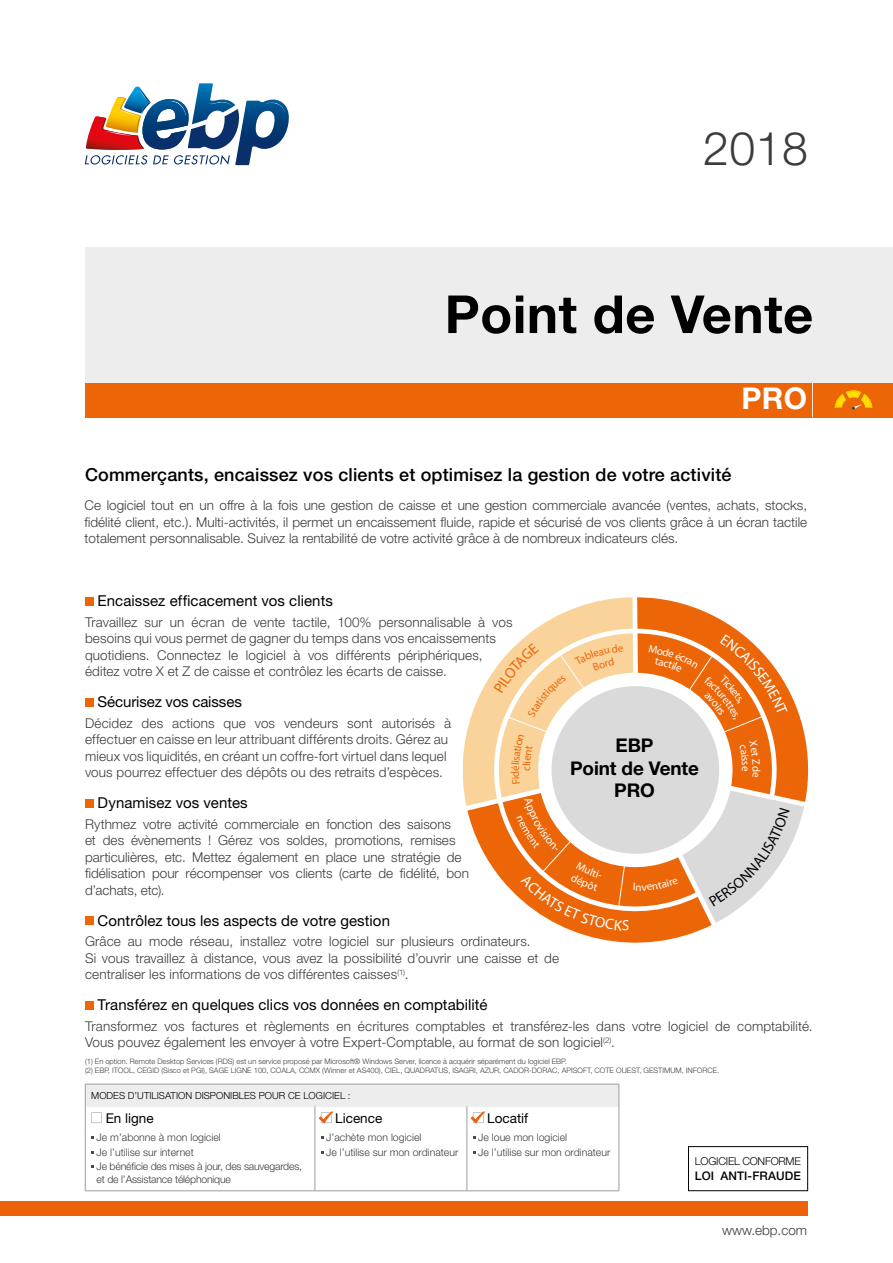
<style>
.page{position:relative;width:893px;height:1263px;background:#fff}
.page>*{position:absolute;margin:0;border:0;box-sizing:border-box;transform-origin:0 0}
.t1{font:700 52.5px "Helvetica Neue LT Std";letter-spacing:.01em;color:#000}
.t2{font:300 46.5px "Helvetica Neue LT Std";color:#3c3c3b}
.t3{font:700 30px "Helvetica Neue LT Std";color:#fff}
.t4{font:700 18.9px/22.6px "Helvetica Neue LT Std";letter-spacing:-.005em;color:#000;text-align:center}
.t5{font:500 18px "Helvetica Neue LT Std";letter-spacing:.01em;color:#000}
.t6{font:15px "Helvetica Neue LT Std";letter-spacing:.005em;color:#000}
.t7{font:300 13.5px/16.5px "Helvetica Neue LT Std";letter-spacing:.01em;color:#3c3c3b}
.t8{font:13.5px "Helvetica Neue LT Std";color:#000}
.t9{font:500 11.85px "Helvetica Neue LT Std";letter-spacing:.01em;color:#000}
.t10{font:300 10.95px "Helvetica Neue LT Std";letter-spacing:-.02em;color:#000}
.t11{font:10.95px "Myriad Pro";color:#fff}
.t12{font:300 10.5px/14.7px "Helvetica Neue LT Std";color:#3c3c3b}
.t13{font:300 10.5px "Helvetica Neue LT Std";letter-spacing:-.02em;color:#3c3c3b}
.t14{font:300 9.75px "Helvetica Neue LT Std";color:#000}
.t15{font:300 7.5px/9px "Helvetica Neue LT Std";color:#3c3c3b}
</style>
<div class="page">
<div style="left:85px;top:597px;width:8px;height:8px;background:#ec6608"></div>
<div style="left:85px;top:698px;width:8px;height:8px;background:#ec6608"></div>
<div style="left:85px;top:799px;width:8px;height:8px;background:#ec6608"></div>
<div style="left:85px;top:916px;width:8px;height:9px;background:#ec6608"></div>
<div style="left:85px;top:1001px;width:8px;height:8px;background:#ec6608"></div>
<div style="left:85px;top:247px;width:808px;height:153px;background:#ededed"></div>
<svg style="left:85px;top:83px;width:204px;height:82px"></svg>
<div style="left:85px;top:383px;width:808px;height:34px;background:#ec6608"></div>
<hr style="left:812px;top:383px;width:2px;height:34px;background:#fff">
<div style="left:813px;top:383px;width:80px;height:34px;background:#ec6608"></div>
<svg style="left:835px;top:390px;width:37px;height:20px"></svg>
<div style="left:85px;top:1084px;width:534px;height:22px;background:#ededed"></div>
<hr style="left:85px;top:1084px;width:230px;height:1px;background:#9d9d9c">
<hr style="left:315px;top:1084px;width:152px;height:1px;background:#9d9d9c">
<hr style="left:467px;top:1084px;width:152px;height:1px;background:#9d9d9c">
<hr style="left:85px;top:1190px;width:230px;height:1px;background:#9d9d9c">
<hr style="left:315px;top:1190px;width:152px;height:1px;background:#9d9d9c">
<hr style="left:467px;top:1190px;width:152px;height:1px;background:#9d9d9c">
<svg style="left:619px;top:1084px;width:1px;height:45px"></svg>
<hr style="left:85px;top:1129px;width:1px;height:61px;background:#9d9d9c">
<hr style="left:315px;top:1129px;width:1px;height:61px;background:#9d9d9c">
<hr style="left:467px;top:1129px;width:1px;height:61px;background:#9d9d9c">
<hr style="left:619px;top:1129px;width:1px;height:61px;background:#9d9d9c">
<svg style="left:85px;top:1084px;width:17px;height:45px"></svg>
<svg style="left:315px;top:1106px;width:18px;height:23px"></svg>
<svg style="left:467px;top:1106px;width:18px;height:23px"></svg>
<div style="left:0;top:1201px;width:807px;height:14px;background:#eb6209"></div>
<div style="left:688px;top:1146px;width:120px;height:45px;border:1px solid #000"></div>
<svg style="left:463px;top:597px;width:346px;height:346px"></svg>
<h2 class="t2" style="left:703px;top:120px;width:106px">2018</h2>
<h1 class="t1" style="left:445px;top:282px;width:370px">Point de Vente</h1>
<h3 class="t3" style="left:741px;top:380px;width:67px">PRO</h3>
<h3 class="t5" style="left:85px;top:463px;width:648px">Commerçants, encaissez vos clients et optimisez la gestion de votre activité</h3>
<p class="t7" style="left:85px;top:497px;width:724px;text-align:justify">Ce logiciel tout en un offre à la fois une gestion de caisse et une gestion commerciale avancée (ventes, achats, stocks, fidélité client, etc.). Multi-activités, il permet un encaissement fluide, rapide et sécurisé de vos clients grâce à un écran tactile totalement personnalisable. Suivez la rentabilité de votre activité grâce à de nombreux indicateurs clés.</p>
<p class="t6" style="left:98px;top:592px;width:237px">Encaissez efficacement vos clients</p>
<p class="t7" style="left:85px;top:613px;width:429px">Travaillez sur un écran de vente tactile, 100% personnalisable à vos besoins qui vous permet de gagner du temps dans vos encaissements quotidiens. Connectez le logiciel à vos différents périphériques, éditez votre X et Z de caisse et contrôlez les écarts de caisse.</p>
<p class="t6" style="left:98px;top:693px;width:146px">Sécurisez vos caisses</p>
<p class="t7" style="left:85px;top:714px;width:367px">Décidez des actions que vos vendeurs sont autorisés à effectuer en caisse en leur attribuant différents droits. Gérez au mieux vos liquidités, en créant un coffre-fort virtuel dans lequel vous pourrez effectuer des dépôts ou des retraits d’espèces.</p>
<p class="t6" style="left:98px;top:794px;width:152px">Dynamisez vos ventes</p>
<p class="t7" style="left:85px;top:815px;width:385px">Rythmez votre activité commerciale en fonction des saisons<br>et des évènements ! Gérez vos soldes, promotions, remises particulières, etc. Mettez également en place une stratégie de fidélisation pour récompenser vos clients (carte de fidélité, bon d’achats, etc).</p>
<p class="t6" style="left:98px;top:911px;width:294px">Contrôlez tous les aspects de votre gestion</p>
<p class="t7" style="left:85px;top:933px;width:475px">Grâce au mode réseau, installez votre logiciel sur plusieurs ordinateurs.<br>Si vous travaillez à distance, vous avez la possibilité d’ouvrir une caisse et de centraliser les informations de vos différentes caisses<sup>(1)</sup>.</p>
<p class="t6" style="left:98px;top:996px;width:391px">Transférez en quelques clics vos données en comptabilité</p>
<p class="t7" style="left:85px;top:1017px;width:729px">Transformez vos factures et règlements en écritures comptables et transférez-les dans votre logiciel de comptabilité.<br>Vous pouvez également les envoyer à votre Expert-Comptable, au format de son logiciel<sup>(2)</sup>.</p>
<h3 class="t4" style="left:570px;top:733px;width:130px">EBP<br>Point de Vente<br>PRO</h3>
<p class="t11" style="left:636px;top:880px;width:8px">n</p>
<p class="t15" style="left:85px;top:1057px;width:636px">(1) En option. Remote Desktop Services (RDS) est un service proposé par Microsoft® Windows Server, licence à acquérir séparément du logiciel EBP.<br>(2) EBP, ITOOL, CEGID (Sisco et PGI), SAGE LIGNE 100, COALA, CCMX (Winner et AS400), CIEL, QUADRATUS, ISAGRI, AZUR, CADOR-DORAC, APISOFT, COTE OUEST, GESTIMUM, INFORCE.</p>
<p class="t14" style="left:91px;top:1089px;width:261px">MODES D’UTILISATION DISPONIBLES POUR CE LOGICIEL :</p>
<p class="t8" style="left:106px;top:1110px;width:50px">En ligne</p>
<p class="t8" style="left:335px;top:1110px;width:49px">Licence</p>
<p class="t8" style="left:487px;top:1110px;width:42px">Locatif</p>
<p class="t12" style="left:97px;top:1129px;width:207px">Je m’abonne à mon logiciel<br>Je l’utilise sur internet<br>Je bénéficie des mises à jour, des sauvegardes,</p>
<p class="t13" style="left:97px;top:1173px;width:136px">et de l’Assistance téléphonique</p>
<p class="t12" style="left:326px;top:1129px;width:134px">J’achète mon logiciel<br>Je l’utilise sur mon ordinateur</p>
<p class="t12" style="left:478px;top:1129px;width:134px">Je loue mon logiciel<br>Je l’utilise sur mon ordinateur</p>
<p class="t10" style="left:695px;top:1155px;width:107px">LOGICIEL CONFORME</p>
<p class="t9" style="left:695px;top:1168px;width:107px">LOI ANTI-FRAUDE</p>
<p class="t7" style="left:722px;top:1221px;width:87px">www.ebp.com</p>
</div>
